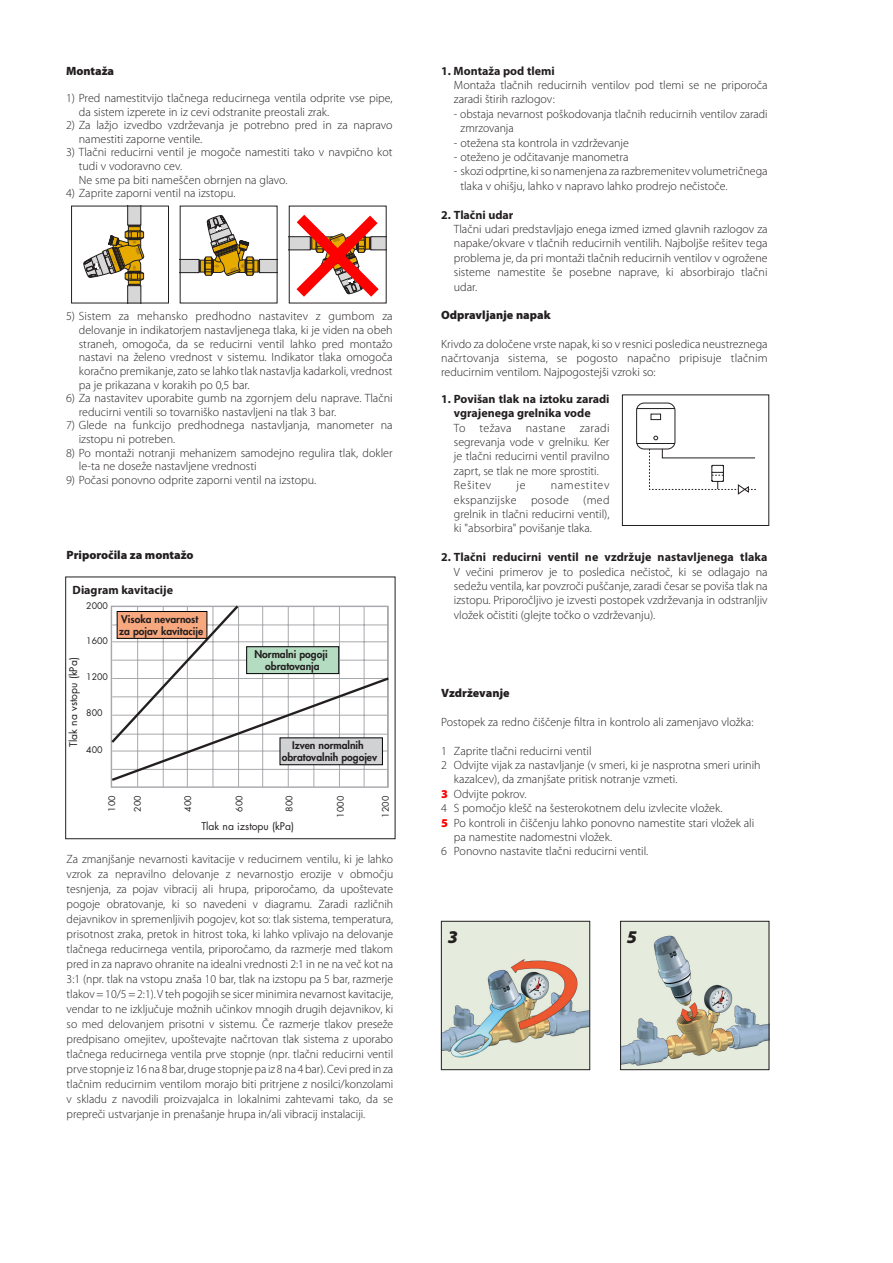
<style>
.page{position:relative;width:893px;height:1263px;background:#fff}
.page>*{position:absolute;margin:0;border:0;box-sizing:border-box;transform-origin:0 0}
.Normale{font:italic 900 18px "Myriad Pro";color:#231f20}
.Normale-2{font:300 12px/14.4px "Myriad Pro";color:#231f20}
.Normale-3{font:700 12px/14.4px "Myriad Pro";color:#231f20;text-align:center}
.Normale-4{font:900 12px "Myriad Pro";color:#231f20}
.Normale-5{font:300 12px "Myriad Pro";letter-spacing:.05em;color:#231f20}
.t1{font:800 10.35px/12.5px "Futura";color:#231f20;text-align:center}
.t2{font:10.35px "Futura";color:#231f20}
.t3{font:8.85px "Futura";color:#231f20}
.s1{font-weight:900;color:#f00}
</style>
<div class="page">
<div style="left:636px;top:403px;width:39px;height:46px;border:1px solid #231f20;border-radius:8px"></div>
<hr style="left:637px;top:408px;width:38px;height:1px;background:#231f20">
<hr style="left:637px;top:443px;width:38px;height:1px;background:#231f20">
<svg style="left:651px;top:414px;width:10px;height:6px"></svg>
<svg style="left:654px;top:436px;width:4px;height:4px"></svg>
<svg style="left:649px;top:448px;width:107px;height:47px"></svg>
<div style="left:622px;top:394px;width:147px;height:132px;border:1px solid #231f20"></div>
<svg style="left:84px;top:208px;width:60px;height:93px"></svg>
<div style="left:71px;top:206px;width:98px;height:97px;border:1px solid #231f20"></div>
<svg style="left:182px;top:215px;width:94px;height:61px"></svg>
<svg style="left:288px;top:205px;width:99px;height:99px"></svg>
<img style="left:443px;top:923px;width:145px;height:145px">
<div style="left:441px;top:921px;width:149px;height:149px;border:1px solid #231f20"></div>
<img style="left:622px;top:923px;width:145px;height:145px">
<div style="left:620px;top:921px;width:149px;height:149px;border:1px solid #231f20"></div>
<hr style="left:137px;top:606px;width:1px;height:181px;background:#a8a9ad">
<hr style="left:163px;top:606px;width:1px;height:181px;background:#a8a9ad">
<hr style="left:187px;top:606px;width:1px;height:181px;background:#a8a9ad">
<hr style="left:213px;top:606px;width:1px;height:181px;background:#a8a9ad">
<hr style="left:238px;top:606px;width:1px;height:181px;background:#a8a9ad">
<hr style="left:262px;top:606px;width:1px;height:181px;background:#a8a9ad">
<hr style="left:288px;top:606px;width:1px;height:181px;background:#a8a9ad">
<hr style="left:313px;top:606px;width:1px;height:181px;background:#a8a9ad">
<hr style="left:339px;top:606px;width:1px;height:181px;background:#a8a9ad">
<hr style="left:364px;top:606px;width:1px;height:181px;background:#a8a9ad">
<hr style="left:387px;top:606px;width:2px;height:181px;background:#a8a9ad">
<svg style="left:110px;top:605px;width:279px;height:178px"></svg>
<div style="left:117px;top:611px;width:90px;height:28px;background:#f8a87e;border:1px solid #000001"></div>
<div style="left:246px;top:646px;width:93px;height:28px;background:#b3dcc0;border:1px solid #000001"></div>
<div style="left:280px;top:738px;width:103px;height:27px;background:#d1d2d4;border:1px solid #000001"></div>
<div style="left:65px;top:577px;width:330px;height:262px;border:1px solid #231f20"></div>
<p class="Normale-4" style="left:66px;top:64px;width:50px">Montaža</p>
<p class="Normale-2" style="left:79px;top:91px;width:315px;line-height:13.6px;text-indent:-13px">1) Pred namestitvijo tlačnega reducirnega ventila odprite vse pipe, da sistem izperete in iz cevi odstranite preostali zrak.</p>
<p class="Normale-2" style="left:79px;top:119px;width:315px;line-height:13.6px;text-indent:-13px">2) Za lažjo izvedbo vzdrževanja je potrebno pred in za napravo namestiti zaporne ventile.</p>
<p class="Normale-2" style="left:79px;top:146px;width:315px;line-height:13.6px;text-indent:-13px">3) Tlačni reducirni ventil je mogoče namestiti tako v navpično kot tudi v vodoravno cev.</p>
<p class="Normale-2" style="left:79px;top:173px;width:210px">Ne sme pa biti nameščen obrnjen na glavo.</p>
<p class="Normale-2" style="left:66px;top:186px;width:171px">4) Zaprite zaporni ventil na izstopu.</p>
<p class="Normale-2" style="left:79px;top:310px;width:315px;line-height:13.6px;text-align:justify;text-indent:-13px">5) Sistem za mehansko predhodno nastavitev z gumbom za delovanje in indikatorjem nastavljenega tlaka, ki je viden na obeh straneh, omogoča, da se reducirni ventil lahko pred montažo nastavi na želeno vrednost v sistemu. Indikator tlaka omogoča koračno premikanje, zato se lahko tlak nastavlja kadarkoli, vrednost pa je prikazana v korakih po 0,5 bar.</p>
<p class="Normale-2" style="left:79px;top:392px;width:315px;line-height:13.6px;text-indent:-13px">6) Za nastavitev uporabite gumb na zgornjem delu naprave. Tlačni reducirni ventili so tovarniško nastavljeni na tlak 3 bar.</p>
<p class="Normale-2" style="left:79px;top:419px;width:315px;line-height:13.6px;text-indent:-13px">7) Glede na funkcijo predhodnega nastavljanja, manometer na izstopu ni potreben.</p>
<p class="Normale-2" style="left:79px;top:446px;width:315px;line-height:13.6px;text-indent:-13px">8) Po montaži notranji mehanizem samodejno regulira tlak, dokler le-ta ne doseže nastavljene vrednosti</p>
<p class="Normale-2" style="left:66px;top:473px;width:252px">9) Počasi ponovno odprite zaporni ventil na izstopu.</p>
<p class="Normale-4" style="left:67px;top:548px;width:128px">Priporočila za montažo</p>
<p class="Normale-3" style="left:73px;top:582px;width:102px">Diagram kavitacije</p>
<p class="t3" style="left:86px;top:599px;width:23px">2000</p>
<p class="t3" style="left:86px;top:635px;width:23px">1600</p>
<p class="t3" style="left:86px;top:670px;width:23px">1200</p>
<p class="t3" style="left:86px;top:706px;width:18px">800</p>
<p class="t3" style="left:86px;top:743px;width:18px">400</p>
<p class="t2" style="left:66px;top:747px;width:91px;rotate:-90deg">Tlak na vstopu (kPa)</p>
<p class="t1" style="left:119px;top:612px;width:86px;text-align:left">Visoka nevarnost za pojav kavitacije</p>
<p class="t1" style="left:254px;top:648px;width:75px">Normalni pogoji obratovanja</p>
<p class="t1" style="left:282px;top:739px;width:97px">Izven normalnih obratovalnih pogojev</p>
<p class="t3" style="left:106px;top:812px;width:18px;rotate:-90deg">100</p>
<p class="t3" style="left:132px;top:812px;width:18px;rotate:-90deg">200</p>
<p class="t3" style="left:182px;top:812px;width:18px;rotate:-90deg">400</p>
<p class="t3" style="left:233px;top:812px;width:18px;rotate:-90deg">600</p>
<p class="t3" style="left:283px;top:812px;width:18px;rotate:-90deg">800</p>
<p class="t3" style="left:335px;top:818px;width:23px;rotate:-90deg">1000</p>
<p class="t3" style="left:379px;top:818px;width:23px;rotate:-90deg">1200</p>
<p class="Normale-2" style="left:67px;top:851px;width:328px;line-height:15px;text-align:justify">Za zmanjšanje nevarnosti kavitacije v reducirnem ventilu, ki je lahko vzrok za nepravilno delovanje z nevarnostjo erozije v območju tesnjenja, za pojav vibracij ali hrupa, priporočamo, da upoštevate pogoje obratovanje, ki so navedeni v diagramu. Zaradi različnih dejavnikov in spremenljivih pogojev, kot so: tlak sistema, temperatura, prisotnost zraka, pretok in hitrost toka, ki lahko vplivajo na delovanje tlačnega reducirnega ventila, priporočamo, da razmerje med tlakom pred in za napravo ohranite na idealni vrednosti 2:1 in ne na več kot na 3:1 (npr. tlak na vstopu znaša 10 bar, tlak na izstopu pa 5 bar, razmerje tlakov = 10/5 = 2:1). V teh pogojih se sicer minimira nevarnost kavitacije, vendar to ne izključuje možnih učinkov mnogih drugih dejavnikov, ki so med delovanjem prisotni v sistemu. Če razmerje tlakov preseže predpisano omejitev, upoštevajte načrtovan tlak sistema z uporabo tlačnega reducirnega ventila prve stopnje (npr. tlačni reducirni ventil prve stopnje iz 16 na 8 bar, druge stopnje pa iz 8 na 4 bar). Cevi pred in za tlačnim reducirnim ventilom morajo biti pritrjene z nosilci/konzolami v skladu z navodili proizvajalca in lokalnimi zahtevami tako, da se prepreči ustvarjanje in prenašanje hrupa in/ali vibracij instalaciji.</p>
<p class="t2" style="left:201px;top:819px;width:94px">Tlak na izstopu (kPa)</p>
<p class="Normale-3" style="left:441px;top:63px;width:115px">1. Montaža pod tlemi</p>
<p class="Normale-2" style="left:454px;top:78px;width:315px">Montaža tlačnih reducirnih ventilov pod tlemi se ne priporoča zaradi štirih razlogov:</p>
<p class="Normale-2" style="left:461px;top:107px;width:309px;text-indent:-7px">- obstaja nevarnost poškodovanja tlačnih reducirnih ventilov zaradi zmrzovanja</p>
<p class="Normale-2" style="left:454px;top:136px;width:177px">- otežena sta kontrola in vzdrževanje</p>
<p class="Normale-2" style="left:454px;top:150px;width:176px">- oteženo je odčitavanje manometra</p>
<p class="Normale-2" style="left:460px;top:164px;width:309px;text-indent:-6px">- skozi odprtine, ki so namenjena za razbremenitev volumetričnega tlaka v ohišju, lahko v napravo lahko prodrejo nečistoče.</p>
<p class="Normale-3" style="left:441px;top:207px;width:74px">2. Tlačni udar</p>
<p class="Normale-2" style="left:454px;top:222px;width:315px;text-align:justify">Tlačni udari predstavljajo enega izmed izmed glavnih razlogov za napake/okvare v tlačnih reducirnih ventilih. Najboljše rešitev tega problema je, da pri montaži tlačnih reducirnih ventilov v ogrožene sisteme namestite še posebne naprave, ki absorbirajo tlačni udar.</p>
<p class="Normale-4" style="left:441px;top:308px;width:111px">Odpravljanje napak</p>
<p class="Normale-2" style="left:441px;top:337px;width:328px;text-align:justify">Krivdo za določene vrste napak, ki so v resnici posledica neustreznega načrtovanja sistema, se pogosto napačno pripisuje tlačnim reducirnim ventilom. Najpogostejši vzroki so:</p>
<p class="Normale-3" style="left:441px;top:391px;width:170px">1. Povišan tlak na iztoku zaradi vgrajenega grelnika vode</p>
<p class="Normale-2" style="left:454px;top:421px;width:157px;text-align:justify">To težava nastane zaradi segrevanja vode v grelniku. Ker je tlačni reducirni ventil pravilno zaprt, se tlak ne more sprostiti.</p>
<p class="Normale-5" style="left:454px;top:479px;width:39px">Rešitev</p>
<p class="Normale-2" style="left:517px;top:478px;width:10px">je</p>
<p class="Normale-2" style="left:454px;top:478px;width:157px;text-align:justify;text-indent:97px">namestitev ekspanzijske posode (med grelnik in tlačni reducirni ventil), ki "absorbira" povišanje tlaka.</p>
<p class="Normale-3" style="left:441px;top:550px;width:328px">2. Tlačni reducirni ventil ne vzdržuje nastavljenega tlaka</p>
<p class="Normale-2" style="left:454px;top:565px;width:315px;text-align:justify">V večini primerov je to posledica nečistoč, ki se odlagajo na sedežu ventila, kar povzroči puščanje, zaradi česar se poviša tlak na izstopu. Priporočljivo je izvesti postopek vzdrževanja in odstranljiv vložek očistiti (glejte točko o vzdrževanju).</p>
<p class="Normale-4" style="left:441px;top:686px;width:70px">Vzdrževanje</p>
<p class="Normale-2" style="left:441px;top:715px;width:314px">Postopek za redno čiščenje filtra in kontrolo ali zamenjavo vložka:</p>
<p class="Normale-2" style="left:441px;top:744px;width:152px">1 Zaprite tlačni reducirni ventil</p>
<p class="Normale-2" style="left:454px;top:758px;width:308px;text-indent:-13px">2 Odvijte vijak za nastavljanje (v smeri, ki je nasprotna smeri urinih kazalcev), da zmanjšate pritisk notranje vzmeti.</p>
<p class="Normale-2" style="left:441px;top:787px;width:87px"><span class="s1">3</span> Odvijte pokrov.</p>
<p class="Normale-2" style="left:441px;top:801px;width:283px">4 S pomočjo klešč na šesterokotnem delu izvlecite vložek.</p>
<p class="Normale-2" style="left:454px;top:816px;width:302px;text-indent:-13px"><span class="s1">5</span> Po kontroli in čiščenju lahko ponovno namestite stari vložek ali pa namestite nadomestni vložek.</p>
<p class="Normale-2" style="left:441px;top:844px;width:209px">6 Ponovno nastavite tlačni reducirni ventil.</p>
<p class="Normale" style="left:448px;top:926px;width:12px">3</p>
<p class="Normale" style="left:627px;top:926px;width:12px">5</p>
</div>
